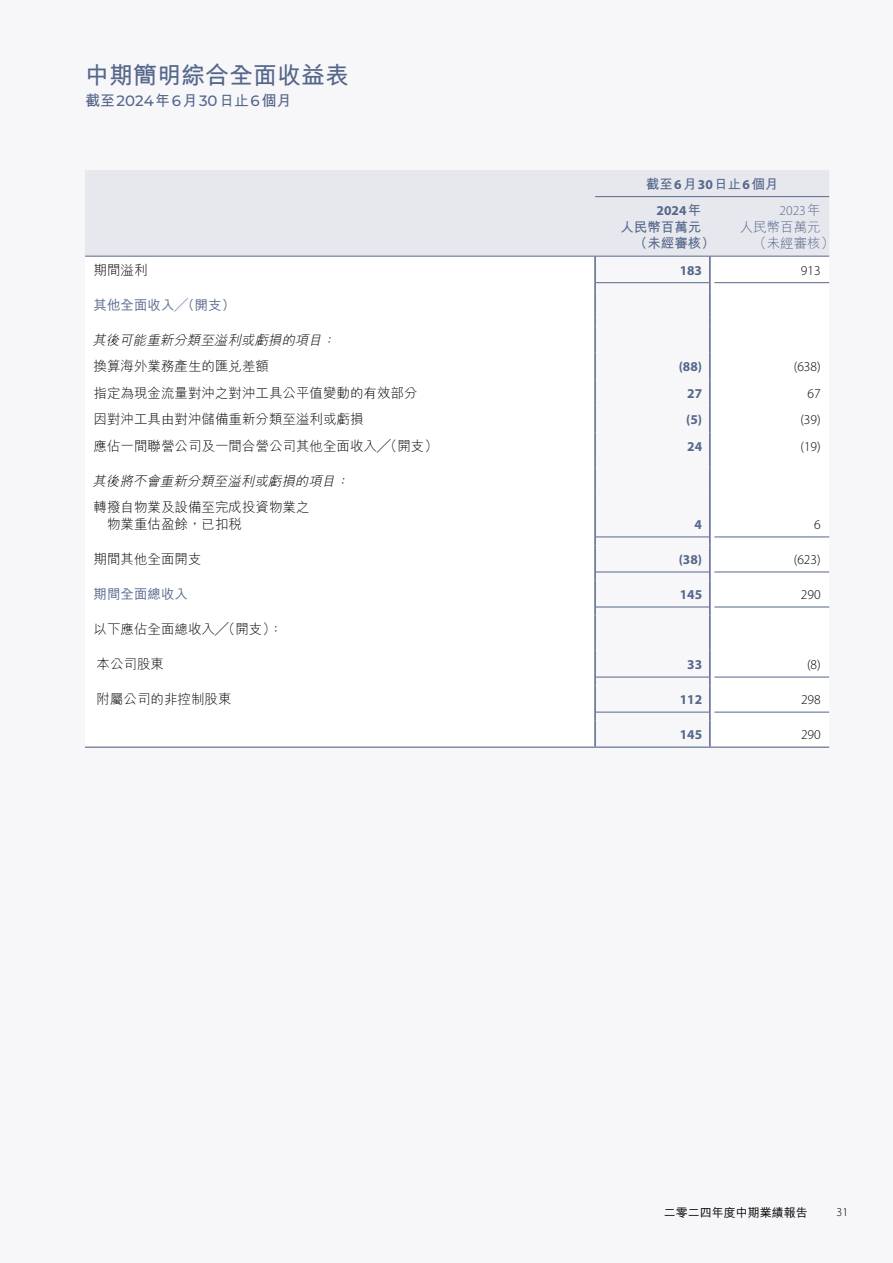
<style>
.page{position:relative;width:893px;height:1263px;background:#f7f7f9}
.page>*{position:absolute;margin:0;border:0;box-sizing:border-box;transform-origin:0 0}
.t1{font:700 24px "M Hei HK";color:#55678b}
.t2{font:700 15px "M Hei HK";color:#55678b}
.t3{font:300 13.5px/16.5px "M Hei HK";color:#000}
.t4{font:italic 300 13.5px "M Hei HK";color:#000}
.t5{font:300 13.5px "Myriad Pro";color:#000}
.t6{font:700 13.5px "Myriad Pro";color:#55678b}
.t7{font:700 13.5px/16.5px "M Hei HK";color:#55678b}
.t8{font:500 13.5px "M Hei HK";color:#55678b}
.t9{font:300 13.5px/16.5px "M Hei HK";color:#55678b}
.t10{font:300 13.5px "Myriad Pro";color:#55678b}
.t11{font:500 12px "M Hei HK";color:#000}
.t12{font:300 12px "Myriad Pro";color:#000}
.s1{font-family:"Montserrat";font-weight:500}
.s2{font-family:"Myriad Pro"}
.s3{font-family:"M Hei HK"}
</style>
<div class="page">
<div style="left:85px;top:170px;width:744px;height:86px;background:#e6e8ee"></div>
<svg style="left:596px;top:283px;width:113px;height:429px"></svg>
<hr style="left:85px;top:746px;width:510px;height:2px;background:#55678b">
<hr style="left:595px;top:746px;width:115px;height:2px;background:#55678b">
<hr style="left:714px;top:746px;width:115px;height:2px;background:#55678b">
<hr style="left:595px;top:196px;width:115px;height:1px;background:#55678b">
<hr style="left:714px;top:196px;width:115px;height:1px;background:#55678b">
<hr style="left:85px;top:256px;width:510px;height:1px;background:#55678b">
<svg style="left:594px;top:283px;width:2px;height:8px"></svg>
<svg style="left:709px;top:283px;width:2px;height:8px"></svg>
<hr style="left:594px;top:291px;width:2px;height:27px;background:#55678b">
<hr style="left:709px;top:291px;width:2px;height:27px;background:#55678b">
<svg style="left:594px;top:318px;width:2px;height:8px"></svg>
<svg style="left:709px;top:318px;width:2px;height:8px"></svg>
<hr style="left:594px;top:326px;width:2px;height:27px;background:#55678b">
<hr style="left:709px;top:326px;width:2px;height:27px;background:#55678b">
<hr style="left:594px;top:353px;width:2px;height:26px;background:#55678b">
<hr style="left:709px;top:353px;width:2px;height:26px;background:#55678b">
<hr style="left:594px;top:379px;width:2px;height:27px;background:#55678b">
<hr style="left:709px;top:379px;width:2px;height:27px;background:#55678b">
<hr style="left:594px;top:406px;width:2px;height:26px;background:#55678b">
<hr style="left:709px;top:406px;width:2px;height:26px;background:#55678b">
<hr style="left:594px;top:432px;width:2px;height:27px;background:#55678b">
<hr style="left:709px;top:432px;width:2px;height:27px;background:#55678b">
<svg style="left:594px;top:459px;width:2px;height:8px"></svg>
<svg style="left:709px;top:459px;width:2px;height:8px"></svg>
<hr style="left:594px;top:467px;width:2px;height:27px;background:#55678b">
<hr style="left:709px;top:467px;width:2px;height:27px;background:#55678b">
<svg style="left:594px;top:537px;width:2px;height:8px"></svg>
<svg style="left:709px;top:537px;width:2px;height:8px"></svg>
<svg style="left:594px;top:572px;width:2px;height:8px"></svg>
<svg style="left:709px;top:572px;width:2px;height:8px"></svg>
<svg style="left:594px;top:607px;width:2px;height:8px"></svg>
<svg style="left:709px;top:607px;width:2px;height:8px"></svg>
<hr style="left:594px;top:615px;width:2px;height:27px;background:#55678b">
<hr style="left:709px;top:615px;width:2px;height:27px;background:#55678b">
<svg style="left:594px;top:642px;width:2px;height:8px"></svg>
<svg style="left:709px;top:642px;width:2px;height:8px"></svg>
<svg style="left:594px;top:677px;width:2px;height:9px"></svg>
<svg style="left:709px;top:677px;width:2px;height:9px"></svg>
<svg style="left:594px;top:712px;width:2px;height:9px"></svg>
<svg style="left:709px;top:712px;width:2px;height:9px"></svg>
<hr style="left:594px;top:721px;width:2px;height:25px;background:#55678b">
<hr style="left:709px;top:721px;width:2px;height:25px;background:#55678b">
<hr style="left:594px;top:686px;width:2px;height:26px;background:#55678b">
<hr style="left:709px;top:686px;width:2px;height:26px;background:#55678b">
<hr style="left:596px;top:712px;width:113px;height:1px;background:#55678b">
<hr style="left:714px;top:712px;width:115px;height:1px;background:#55678b">
<hr style="left:714px;top:677px;width:115px;height:1px;background:#55678b">
<hr style="left:594px;top:650px;width:2px;height:27px;background:#55678b">
<hr style="left:709px;top:650px;width:2px;height:27px;background:#55678b">
<hr style="left:596px;top:677px;width:113px;height:1px;background:#55678b">
<hr style="left:594px;top:580px;width:2px;height:27px;background:#55678b">
<hr style="left:709px;top:580px;width:2px;height:27px;background:#55678b">
<hr style="left:596px;top:607px;width:113px;height:1px;background:#55678b">
<hr style="left:714px;top:607px;width:115px;height:1px;background:#55678b">
<hr style="left:714px;top:572px;width:115px;height:1px;background:#55678b">
<hr style="left:594px;top:545px;width:2px;height:27px;background:#55678b">
<hr style="left:709px;top:545px;width:2px;height:27px;background:#55678b">
<hr style="left:596px;top:572px;width:113px;height:1px;background:#55678b">
<hr style="left:594px;top:494px;width:2px;height:43px;background:#55678b">
<hr style="left:709px;top:494px;width:2px;height:43px;background:#55678b">
<hr style="left:596px;top:537px;width:113px;height:1px;background:#55678b">
<hr style="left:714px;top:537px;width:115px;height:1px;background:#55678b">
<hr style="left:595px;top:256px;width:115px;height:1px;background:#55678b">
<hr style="left:594px;top:256px;width:2px;height:27px;background:#55678b">
<hr style="left:709px;top:256px;width:2px;height:27px;background:#55678b">
<hr style="left:596px;top:282px;width:113px;height:1px;background:#55678b">
<hr style="left:714px;top:256px;width:115px;height:1px;background:#55678b">
<hr style="left:714px;top:282px;width:115px;height:1px;background:#55678b">
<h1 class="t1" style="left:85px;top:58px;width:265px">中期簡明綜合全面收益表</h1>
<p class="t2" style="left:85px;top:90px;width:208px">截至<span class="s1">2024</span>年<span class="s1">6</span>月<span class="s1">30</span>日止<span class="s1">6</span>個月</p>
<p class="t7" style="left:646px;top:174px;width:134px">截至<span class="s2">6</span>月<span class="s2">30</span>日止<span class="s2">6</span>個月</p>
<p class="t6" style="left:657px;top:202px;width:46px">2024<span class="s3">年</span></p>
<p class="t7" style="left:634px;top:217px;width:82px;text-indent:-14px">人民幣百萬元（未經審核）</p>
<p class="t10" style="left:779px;top:202px;width:43px">2023<span class="s3">年</span></p>
<p class="t9" style="left:753px;top:218px;width:82px;text-indent:-14px">人民幣百萬元（未經審核）</p>
<p class="t3" style="left:94px;top:261px;width:55px">期間溢利</p>
<p class="t6" style="left:680px;top:261px;width:24px">183</p>
<p class="t5" style="left:801px;top:262px;width:21px">913</p>
<p class="t8" style="left:94px;top:295px;width:143px">其他全面收入╱（開支）</p>
<p class="t4" style="left:92px;top:330px;width:248px">其後可能重新分類至溢利或虧損的項目：</p>
<p class="t3" style="left:94px;top:357px;width:177px">換算海外業務產生的匯兌差額</p>
<p class="t6" style="left:679px;top:358px;width:25px">(88)</p>
<p class="t5" style="left:794px;top:359px;width:28px">(638)</p>
<p class="t3" style="left:94px;top:384px;width:325px">指定為現金流量對沖之對沖工具公平值變動的有效部分</p>
<p class="t6" style="left:687px;top:384px;width:16px">27</p>
<p class="t5" style="left:807px;top:385px;width:15px">67</p>
<p class="t3" style="left:94px;top:410px;width:271px">因對沖工具由對沖儲備重新分類至溢利或虧損</p>
<p class="t6" style="left:686px;top:411px;width:17px">(5)</p>
<p class="t5" style="left:800px;top:412px;width:22px">(39)</p>
<p class="t3" style="left:94px;top:437px;width:346px">應佔一間聯營公司及一間合營公司其他全面收入╱（開支）</p>
<p class="t6" style="left:687px;top:437px;width:16px">24</p>
<p class="t5" style="left:800px;top:438px;width:22px">(19)</p>
<p class="t4" style="left:92px;top:471px;width:262px">其後將不會重新分類至溢利或虧損的項目：</p>
<p class="t3" style="left:107px;top:499px;width:204px;text-indent:-13px">轉撥自物業及設備至完成投資物業之物業重估盈餘，已扣稅</p>
<p class="t6" style="left:695px;top:515px;width:9px">4</p>
<p class="t5" style="left:814px;top:516px;width:8px">6</p>
<p class="t3" style="left:94px;top:550px;width:110px">期間其他全面開支</p>
<p class="t6" style="left:679px;top:550px;width:25px">(38)</p>
<p class="t5" style="left:794px;top:551px;width:28px">(623)</p>
<p class="t8" style="left:94px;top:584px;width:96px">期間全面總收入</p>
<p class="t6" style="left:680px;top:585px;width:24px">145</p>
<p class="t5" style="left:801px;top:586px;width:21px">290</p>
<p class="t3" style="left:94px;top:620px;width:190px">以下應佔全面總收入╱（開支）：</p>
<p class="t3" style="left:97px;top:655px;width:69px">本公司股東</p>
<p class="t6" style="left:687px;top:656px;width:16px">33</p>
<p class="t5" style="left:807px;top:656px;width:15px">(8)</p>
<p class="t3" style="left:97px;top:690px;width:136px">附屬公司的非控制股東</p>
<p class="t6" style="left:680px;top:691px;width:24px">112</p>
<p class="t5" style="left:801px;top:691px;width:21px">298</p>
<p class="t6" style="left:680px;top:726px;width:24px">145</p>
<p class="t5" style="left:801px;top:726px;width:21px">290</p>
<p class="t11" style="left:664px;top:1203px;width:145px">二零二四年度中期業績報告</p>
<p class="t12" style="left:837px;top:1205px;width:13px">31</p>
</div>
